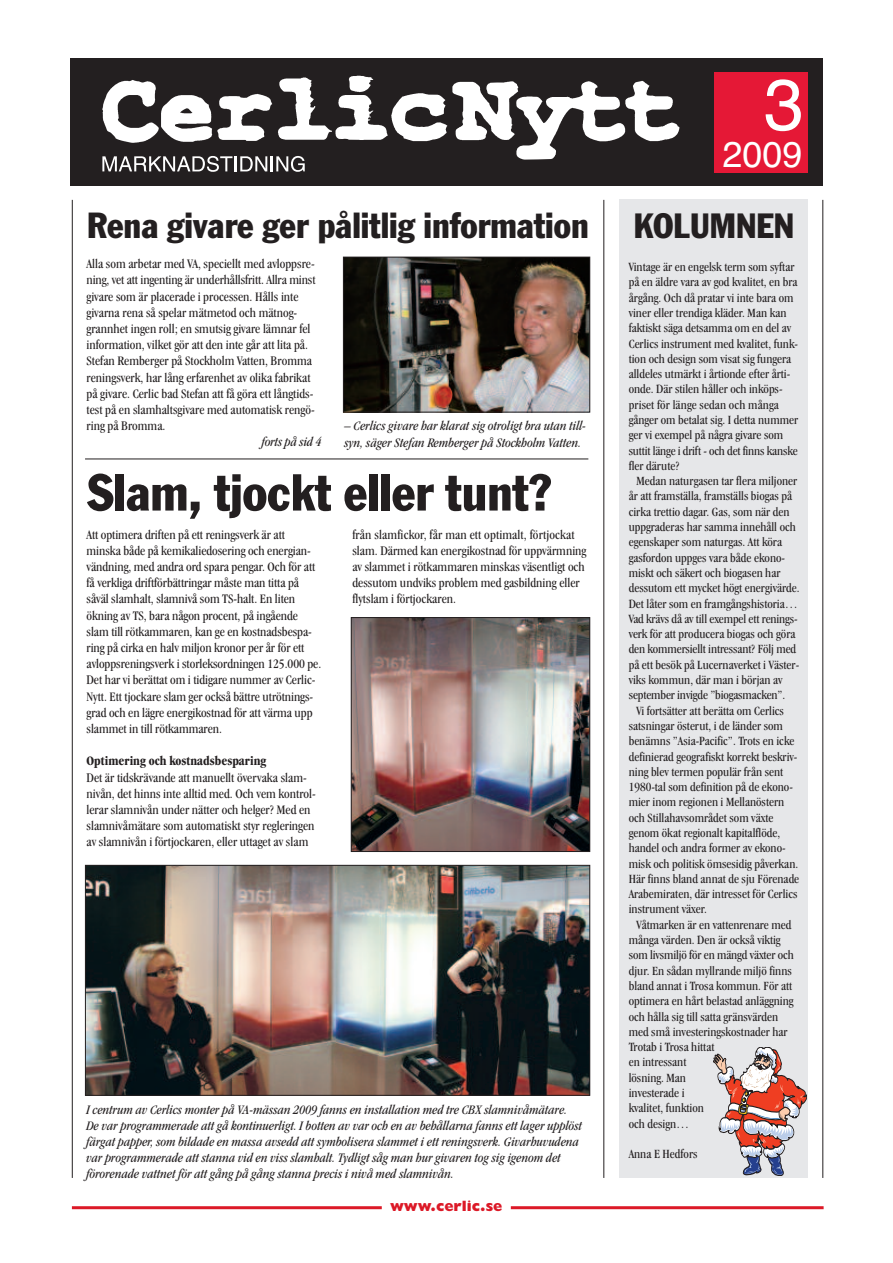
<style>
.page{position:relative;width:893px;height:1263px;background:#fff}
.page>*{position:absolute;margin:0;border:0;box-sizing:border-box;transform-origin:0 0}
.t1{font:72px "Helvetica";color:#fff}
.t2{font:condensed 51px "Franklin Gothic";color:#231f20}
.t3{font:36px "Helvetica";color:#fff}
.t4{font:condensed 35.7px "Franklin Gothic";color:#231f20}
.t5{font:condensed 34.5px "Franklin Gothic";color:#231f20}
.t6{font:800 15px "Gill Sans";color:#dc1927}
.t7{font:condensed 13.5px/16.2px "Garamond IT Cby BT";color:#231f20}
.t8{font:italic condensed 13.5px/16.2px "Garamond IT Cby BT";color:#231f20}
.t9{font:700 condensed 13.5px "Garamond IT Cby BT";color:#231f20}
.t10{font:condensed 13.05px "Garamond IT Cby BT";color:#231f20}
</style>
<div class="page">
<hr style="left:72px;top:200px;width:1px;height:978px;background:#231f20">
<hr style="left:85px;top:459px;width:503px;height:1px;background:#231f20">
<hr style="left:822px;top:200px;width:1px;height:978px;background:#231f20">
<hr style="left:603px;top:200px;width:1px;height:978px;background:#231f20">
<div style="left:619px;top:200px;width:189px;height:978px;background:#e6e7e9"></div>
<div style="left:70px;top:59px;width:753px;height:127px;background:#231f20"></div>
<div style="left:715px;top:73px;width:93px;height:100px;background:#e51836"></div>
<svg style="left:102px;top:76px;width:578px;height:96px"></svg>
<hr style="left:72px;top:1206px;width:310px;height:3px;background:#dc1927">
<hr style="left:511px;top:1206px;width:313px;height:3px;background:#dc1927">
<img style="left:345px;top:259px;width:243px;height:151px">
<div style="left:343px;top:257px;width:247px;height:155px;border:1px solid #231f20"></div>
<img style="left:87px;top:867px;width:501px;height:227px">
<div style="left:85px;top:865px;width:505px;height:231px;border:1px solid #231f20"></div>
<img style="left:353px;top:619px;width:235px;height:231px">
<div style="left:351px;top:617px;width:239px;height:235px;border:1px solid #231f20"></div>
<svg style="left:713px;top:1047px;width:94px;height:129px"></svg>
<h3 class="t4" style="left:87px;top:213px;width:503px">Rena givare ger pålitlig information</h3>
<p class="t7" style="left:87px;top:257px;width:231px">Alla som arbetar med VA, speciellt med avloppsre&shy;ning, vet att ingenting är underhållsfritt. Allra minst givare som är placerade i processen. Hålls inte givarna rena så spelar mätmetod och mätnog&shy;grannhet ingen roll; en smutsig givare lämnar fel information, vilket gör att den inte går att lita på.<br>Stefan Remberger på Stockholm Vatten, Bromma reningsverk, har lång erfarenhet av olika fabrikat på givare. Cerlic bad Stefan att få göra ett långtids&shy;test på en slamhaltsgivare med automatisk rengö&shy;ring på Bromma.</p>
<p class="t8" style="left:262px;top:435px;width:61px">forts på sid 4</p>
<p class="t8" style="left:345px;top:419px;width:243px">– Cerlics givare har klarat sig otroligt bra utan till&shy;syn, säger Stefan Remberger på Stockholm Vatten.</p>
<h2 class="t2" style="left:87px;top:474px;width:466px">Slam, tjockt eller tunt?</h2>
<p class="t7" style="left:87px;top:527px;width:236px">Att optimera driften på ett reningsverk är att minska både på kemikaliedosering och energian&shy;vändning, med andra ord spara pengar. Och för att få verkliga driftförbättringar måste man titta på såväl slamhalt, slamnivå som TS-halt. En liten ökning av TS, bara någon procent, på ingående slam till rötkammaren, kan ge en kostnadsbespa&shy;ring på cirka en halv miljon kronor per år för ett avloppsreningsverk i storleksordningen 125.000 pe.<br>Det har vi berättat om i tidigare nummer av Cerlic-Nytt. Ett tjockare slam ger också bättre utrötnings&shy;grad och en lägre energikostnad för att värma upp slammet in till rötkammaren.</p>
<p class="t9" style="left:87px;top:756px;width:181px">Optimering och kostnadsbesparing</p>
<p class="t7" style="left:87px;top:770px;width:231px">Det är tidskrävande att manuellt övervaka slam&shy;nivån, det hinns inte alltid med. Och vem kontrol&shy;lerar slamnivån under nätter och helger? Med en slamnivåmätare som automatiskt styr regleringen av slamnivån i förtjockaren, eller uttaget av slam</p>
<p class="t7" style="left:352px;top:527px;width:236px">från slamfickor, får man ett optimalt, förtjockat slam. Därmed kan energikostnad för uppvärmning av slammet i rötkammaren minskas väsentligt och dessutom undviks problem med gasbildning eller flytslam i förtjockaren.</p>
<p class="t8" style="left:87px;top:1102px;width:497px">I centrum av Cerlics monter på VA-mässan 2009 fanns en installation med tre CBX slamnivåmätare.<br>De var programmerade att gå kontinuerligt. I botten av var och en av behållarna fanns ett lager upplöst färgat papper, som bildade en massa avsedd att symbolisera slammet i ett reningsverk. Givarhuvudena var programmerade att stanna vid en viss slamhalt. Tydligt såg man hur givaren tog sig igenom det förorenade vattnet för att gång på gång stanna precis i nivå med slamnivån.</p>
<p class="t6" style="left:390px;top:1200px;width:114px">www.cerlic.se</p>
<h1 class="t1" style="left:764px;top:49px;width:42px">3</h1>
<h3 class="t3" style="left:722px;top:127px;width:82px">2009</h3>
<h3 class="t5" style="left:634px;top:213px;width:162px">KOLUMNEN</h3>
<p class="t10" style="left:629px;top:262px;width:167px">Vintage är en engelsk term som syftar</p>
<p class="t10" style="left:629px;top:277px;width:170px">på en äldre vara av god kvalitet, en bra</p>
<p class="t10" style="left:629px;top:292px;width:166px">årgång. Och då pratar vi inte bara om</p>
<p class="t10" style="left:629px;top:308px;width:159px">viner eller trendiga kläder. Man kan</p>
<p class="t10" style="left:629px;top:323px;width:164px">faktiskt säga detsamma om en del av</p>
<p class="t10" style="left:629px;top:338px;width:171px">Cerlics instrument med kvalitet, funk-</p>
<p class="t10" style="left:629px;top:354px;width:164px">tion och design som visat sig fungera</p>
<p class="t10" style="left:629px;top:369px;width:163px">alldeles utmärkt i årtionde efter årti-</p>
<p class="t10" style="left:629px;top:384px;width:155px">onde. Där stilen håller och inköps-</p>
<p class="t10" style="left:629px;top:399px;width:152px">priset för länge sedan och många</p>
<p class="t10" style="left:629px;top:415px;width:171px">gånger om betalat sig. I detta nummer</p>
<p class="t10" style="left:629px;top:430px;width:156px">ger vi exempel på några givare som</p>
<p class="t10" style="left:629px;top:445px;width:170px">suttit länge i drift - och det finns kanske</p>
<p class="t10" style="left:629px;top:461px;width:52px">fler därute?</p>
<p class="t10" style="left:636px;top:476px;width:162px">Medan naturgasen tar flera miljoner</p>
<p class="t10" style="left:629px;top:491px;width:165px">år att framställa, framställs biogas på</p>
<p class="t10" style="left:629px;top:507px;width:162px">cirka trettio dagar. Gas, som när den</p>
<p class="t10" style="left:629px;top:522px;width:169px">uppgraderas har samma innehåll och</p>
<p class="t10" style="left:629px;top:537px;width:155px">egenskaper som naturgas. Att köra</p>
<p class="t10" style="left:629px;top:552px;width:158px">gasfordon uppges vara både ekono-</p>
<p class="t10" style="left:629px;top:568px;width:153px">miskt och säkert och biogasen har</p>
<p class="t10" style="left:629px;top:583px;width:173px">dessutom ett mycket högt energivärde.</p>
<p class="t10" style="left:629px;top:598px;width:171px">Det låter som en framgångshistoria…</p>
<p class="t10" style="left:629px;top:614px;width:170px">Vad krävs då av till exempel ett renings-</p>
<p class="t10" style="left:629px;top:629px;width:168px">verk för att producera biogas och göra</p>
<p class="t10" style="left:629px;top:644px;width:169px">den kommersiellt intressant? Följ med</p>
<p class="t10" style="left:629px;top:659px;width:172px">på ett besök på Lucernaverket i Väster-</p>
<p class="t10" style="left:629px;top:675px;width:155px">viks kommun, där man i början av</p>
<p class="t10" style="left:629px;top:690px;width:158px">september invigde ”biogasmacken”.</p>
<p class="t10" style="left:636px;top:705px;width:149px">Vi fortsätter att berätta om Cerlics</p>
<p class="t10" style="left:629px;top:721px;width:156px">satsningar österut, i de länder som</p>
<p class="t10" style="left:629px;top:736px;width:167px">benämns ”Asia-Pacific”. Trots en icke</p>
<p class="t10" style="left:629px;top:751px;width:170px">definierad geografiskt korrekt beskriv-</p>
<p class="t10" style="left:629px;top:767px;width:156px">ning blev termen populär från sent</p>
<p class="t10" style="left:629px;top:782px;width:166px">1980-tal som definition på de ekono-</p>
<p class="t10" style="left:629px;top:797px;width:157px">mier inom regionen i Mellanöstern</p>
<p class="t10" style="left:629px;top:812px;width:146px">och Stillahavsområdet som växte</p>
<p class="t10" style="left:629px;top:828px;width:153px">genom ökat regionalt kapitalflöde,</p>
<p class="t10" style="left:629px;top:843px;width:159px">handel och andra former av ekono-</p>
<p class="t10" style="left:629px;top:858px;width:171px">misk och politisk ömsesidig påverkan.</p>
<p class="t10" style="left:629px;top:874px;width:172px">Här finns bland annat de sju Förenade</p>
<p class="t10" style="left:629px;top:889px;width:170px">Arabemiraten, där intresset för Cerlics</p>
<p class="t10" style="left:629px;top:904px;width:80px">instrument växer.</p>
<p class="t10" style="left:636px;top:920px;width:157px">Våtmarken är en vattenrenare med</p>
<p class="t10" style="left:629px;top:935px;width:153px">många värden. Den är också viktig</p>
<p class="t10" style="left:629px;top:950px;width:167px">som livsmiljö för en mängd växter och</p>
<p class="t10" style="left:629px;top:965px;width:165px">djur. En sådan myllrande miljö finns</p>
<p class="t10" style="left:629px;top:981px;width:165px">bland annat i Trosa kommun. För att</p>
<p class="t10" style="left:629px;top:996px;width:166px">optimera en hårt belastad anläggning</p>
<p class="t10" style="left:629px;top:1011px;width:151px">och hålla sig till satta gränsvärden</p>
<p class="t10" style="left:629px;top:1027px;width:160px">med små investeringskostnader har</p>
<p class="t10" style="left:629px;top:1042px;width:87px">Trotab i Trosa hittat</p>
<p class="t10" style="left:629px;top:1057px;width:59px">en intressant</p>
<p class="t10" style="left:629px;top:1072px;width:59px">lösning. Man</p>
<p class="t10" style="left:629px;top:1088px;width:57px">investerade i</p>
<p class="t10" style="left:629px;top:1103px;width:77px">kvalitet, funktion</p>
<p class="t10" style="left:629px;top:1118px;width:62px">och design…</p>
<p class="t10" style="left:629px;top:1148px;width:70px">Anna E Hedfors</p>
</div>
